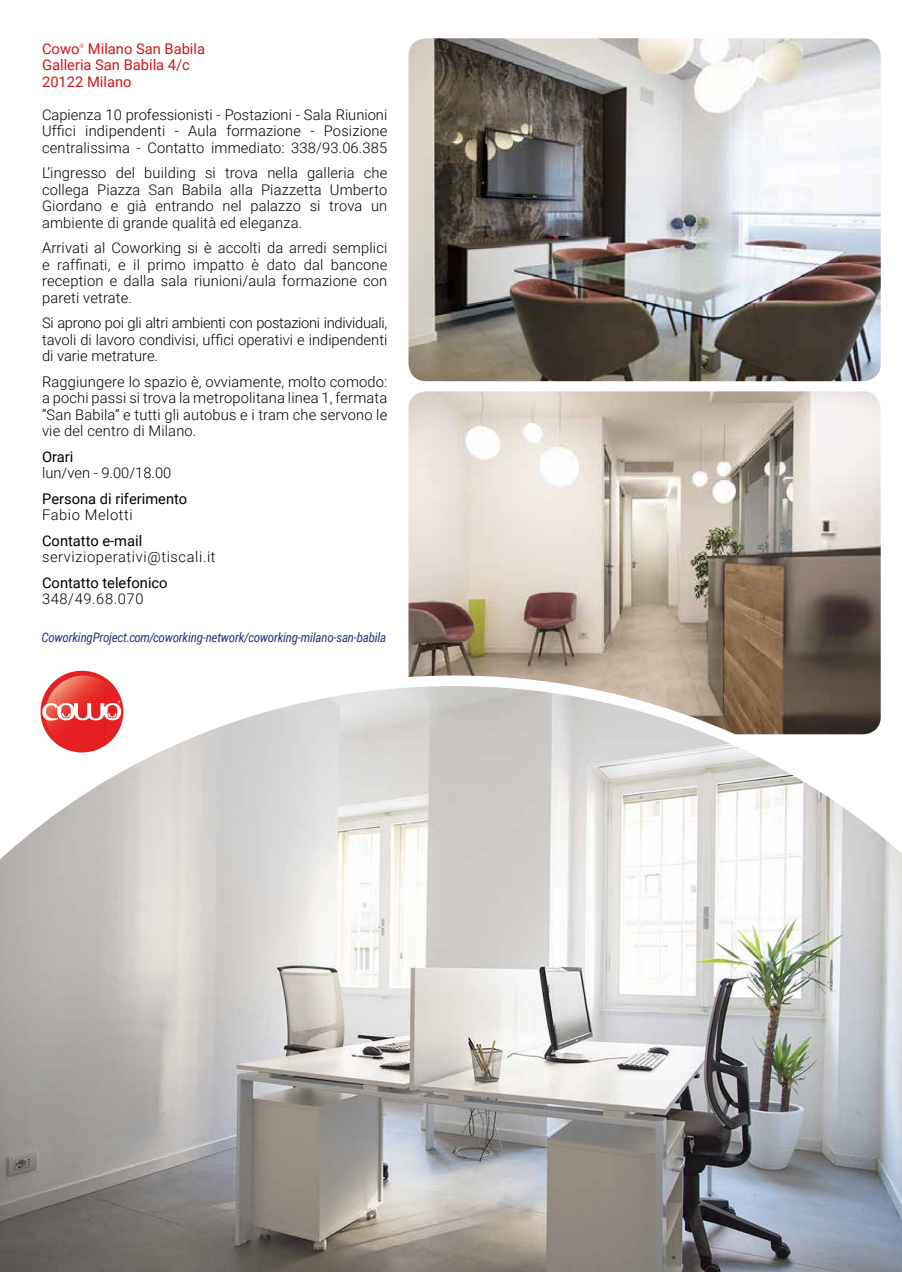
<style>
.page{position:relative;width:902px;height:1272px;background:#fff}
.page>*{position:absolute;margin:0;border:0;box-sizing:border-box;transform-origin:0 0}
.t1{font:300 14.7px/16.5px "Roboto";letter-spacing:.01em;color:#000;text-align:justify}
.t2{font:14.7px "Roboto";color:#000}
.t3{font:300 14.7px "Roboto";letter-spacing:.04em;color:#000}
.t4{font:14.7px/16.5px "Roboto";color:#cd171a}
.t5{font:italic 13.05px "Roboto Condensed";letter-spacing:-.02em;color:#283583}
.t6{font:300 6px "Roboto";color:#cd171a}
</style>
<div class="page">
<img style="left:408px;top:391px;width:472px;height:279px">
<svg style="left:0;top:670px;width:901px;height:601px"></svg>
<svg style="left:41px;top:670px;width:82px;height:82px"></svg>
<img style="left:62px;top:675px;width:44px;height:76px">
<img style="left:56px;top:682px;width:6px;height:62px">
<img style="left:106px;top:682px;width:5px;height:62px">
<img style="left:51px;top:686px;width:5px;height:54px">
<img style="left:111px;top:686px;width:6px;height:54px">
<img style="left:45px;top:693px;width:6px;height:40px">
<img style="left:117px;top:693px;width:5px;height:40px">
<svg style="left:42px;top:700px;width:79px;height:20px"></svg>
<img style="left:408px;top:38px;width:472px;height:343px">
<p class="t4" style="left:42px;top:40px;width:164px;text-indent:46px">Milano San Babila<br>Galleria San Babila 4/c<br>20122 Milano</p>
<p class="t1" style="left:42px;top:106px;width:347px">Capienza 10 professionisti - Postazioni - Sala Riunioni Uffici indipendenti - Aula formazione - Posizione centralissima - Contatto immediato: 338/93.06.385</p>
<p class="t1" style="left:42px;top:164px;width:347px">L’ingresso del building si trova nella galleria che collega Piazza San Babila alla Piazzetta Umberto Giordano e già entrando nel palazzo si trova un ambiente di grande qualità ed eleganza.</p>
<p class="t1" style="left:42px;top:239px;width:347px">Arrivati al Coworking si è accolti da arredi semplici e raffinati, e il primo impatto è dato dal bancone reception e dalla sala riunioni/aula formazione con pareti vetrate.</p>
<p class="t1" style="left:42px;top:314px;width:347px">Si aprono poi gli altri ambienti con postazioni individuali, tavoli di lavoro condivisi, uffici operativi e indipendenti di varie metrature.</p>
<p class="t1" style="left:42px;top:373px;width:347px">Raggiungere lo spazio è, ovviamente, molto comodo: a pochi passi si trova la metropolitana linea 1, fermata “San Babila” e tutti gli autobus e i tram che servono le vie del centro di Milano.</p>
<p class="t2" style="left:42px;top:446px;width:33px">Orari</p>
<p class="t1" style="left:42px;top:464px;width:131px">lun/ven - 9.00/18.00</p>
<p class="t2" style="left:42px;top:488px;width:147px">Persona di riferimento</p>
<p class="t3" style="left:42px;top:505px;width:92px">Fabio Melotti</p>
<p class="t2" style="left:42px;top:530px;width:102px">Contatto e-mail</p>
<p class="t3" style="left:42px;top:547px;width:175px">servizioperativi@tiscali.it</p>
<p class="t2" style="left:42px;top:572px;width:127px">Contatto telefonico</p>
<p class="t3" style="left:42px;top:589px;width:103px">348/49.68.070</p>
<p class="t5" style="left:41px;top:628px;width:346px">CoworkingProject.com/coworking-network/coworking-milano-san-babila</p>
<p class="t4" style="left:42px;top:40px;width:39px">Cowo</p>
<p class="t6" style="left:79px;top:41px;width:6px">®</p>
</div>
